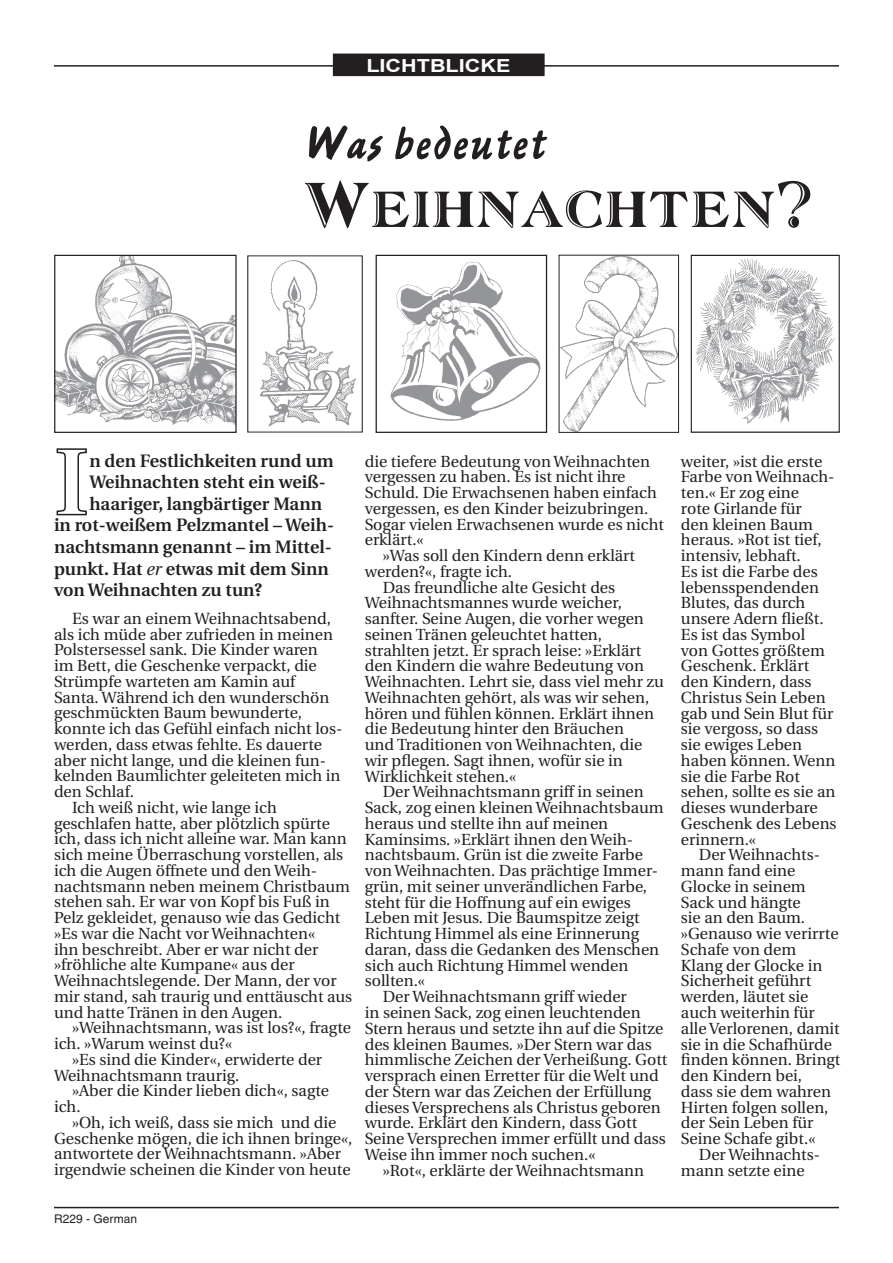
<style>
.page{position:relative;width:893px;height:1263px;background:#fff}
.page>*{position:absolute;margin:0;border:0;box-sizing:border-box;transform-origin:0 0}
.t1{font:61.95px "Atlantic Inline";color:#231f20}
.t2{font:49.5px "Ashley Script";color:#231f20;scale:1.07 1}
.t3{font:600 18px "Utopia";color:#231f20}
.t4{font:700 18px "Arial";color:#fff;scale:1.2 1}
.t5{font:16.2px "Utopia";color:#231f20}
.t6{font:16.05px/15.8px "Utopia";color:#231f20}
.t7{font:12px "Helvetica";color:#231f20}
.s1{font-weight:400;font-style:italic}
.s2{font-size:16.2px}
</style>
<div class="page">
<hr style="left:54px;top:65px;width:785px;height:2px;background:#231f20">
<hr style="left:54px;top:1207px;width:785px;height:1px;background:#231f20">
<div style="left:334px;top:54px;width:210px;height:21px;background:#231f20"></div>
<div style="left:333px;top:54px;width:212px;height:22px;border:2px solid #231f20"></div>
<svg style="left:56px;top:448px;width:31px;height:68px"></svg>
<img style="left:390px;top:262px;width:151px;height:159px">
<div style="left:376px;top:255px;width:171px;height:178px;border:1px solid #231f20"></div>
<img style="left:260px;top:260px;width:96px;height:167px">
<div style="left:247px;top:255px;width:116px;height:177px;border:1px solid #231f20"></div>
<img style="left:561px;top:257px;width:116px;height:174px">
<div style="left:559px;top:255px;width:120px;height:178px;border:1px solid #231f20"></div>
<img style="left:56px;top:257px;width:179px;height:168px">
<div style="left:54px;top:255px;width:183px;height:178px;border:1px solid #231f20"></div>
<img style="left:696px;top:258px;width:139px;height:166px">
<div style="left:691px;top:255px;width:149px;height:178px;border:1px solid #231f20"></div>
<p class="t4" style="left:366px;top:55px;width:121px">LICHTBLICKE</p>
<h2 class="t2" style="left:303px;top:115px;width:228px">Was bedeutet</h2>
<h1 class="t1" style="left:304px;top:166px;width:511px">Weihnachten?</h1>
<p class="t3" style="left:89px;top:450px;width:246px">n den Festlichkeiten rund um</p>
<p class="t3" style="left:89px;top:472px;width:238px">Weihnachten steht ein weiß-</p>
<p class="t3" style="left:89px;top:493px;width:234px">haariger, langbärtiger Mann</p>
<p class="t3" style="left:54px;top:515px;width:282px">in rot-weißem Pelzmantel – Weih-</p>
<p class="t3" style="left:54px;top:537px;width:279px">nachtsmann genannt – im Mittel-</p>
<p class="t3" style="left:54px;top:558px;width:276px">punkt. Hat <span class="s1">er</span> etwas mit dem Sinn</p>
<p class="t3" style="left:54px;top:580px;width:210px">von Weihnachten zu tun?</p>
<p class="t5" style="left:72px;top:609px;width:261px">Es war an einem Weihnachtsabend,</p>
<p class="t6" style="left:54px;top:626px;width:281px"><span class="s2">als</span> ich müde aber zufrieden in meinen</p>
<p class="t6" style="left:54px;top:642px;width:265px">Polstersessel sank. Die Kinder waren</p>
<p class="t6" style="left:54px;top:658px;width:264px">im Bett, die Geschenke verpackt, die</p>
<p class="t6" style="left:54px;top:674px;width:243px">Strümpfe warteten am Kamin auf</p>
<p class="t6" style="left:54px;top:689px;width:277px">Santa. Während ich den wunderschön</p>
<p class="t6" style="left:54px;top:705px;width:249px">geschmückten Baum bewunderte,</p>
<p class="t6" style="left:54px;top:721px;width:290px">konnte ich das Gefühl einfach nicht los-</p>
<p class="t6" style="left:54px;top:737px;width:270px">werden, dass etwas fehlte. Es dauerte</p>
<p class="t6" style="left:54px;top:752px;width:274px">aber nicht lange, und die kleinen fun-</p>
<p class="t6" style="left:54px;top:768px;width:288px">kelnden Baumlichter geleiteten mich in</p>
<p class="t6" style="left:54px;top:784px;width:82px">den Schlaf.</p>
<p class="t6" style="left:72px;top:800px;width:206px">Ich weiß nicht, wie lange ich</p>
<p class="t6" style="left:54px;top:815px;width:277px">geschlafen hatte, aber plötzlich spürte</p>
<p class="t6" style="left:54px;top:831px;width:294px">ich, dass ich nicht alleine war. Man kann</p>
<p class="t6" style="left:54px;top:847px;width:291px">sich meine Überraschung vorstellen, als</p>
<p class="t6" style="left:54px;top:863px;width:265px">ich die Augen öffnete und den Weih-</p>
<p class="t6" style="left:54px;top:878px;width:297px">nachtsmann neben meinem Christbaum</p>
<p class="t6" style="left:54px;top:894px;width:277px">stehen sah. Er war von Kopf bis Fuß in</p>
<p class="t6" style="left:54px;top:910px;width:288px">Pelz gekleidet, genauso wie das Gedicht</p>
<p class="t6" style="left:54px;top:926px;width:263px">»Es war die Nacht vor Weihnachten«</p>
<p class="t6" style="left:54px;top:941px;width:266px">ihn beschreibt. Aber er war nicht der</p>
<p class="t6" style="left:54px;top:957px;width:242px">»fröhliche alte Kumpane« aus der</p>
<p class="t6" style="left:54px;top:973px;width:284px">Weihnachtslegende. Der Mann, der vor</p>
<p class="t6" style="left:54px;top:989px;width:300px">mir stand, sah traurig und enttäuscht aus</p>
<p class="t6" style="left:54px;top:1004px;width:230px">und hatte Tränen in den Augen.</p>
<p class="t6" style="left:72px;top:1020px;width:281px">»Weihnachtsmann, was ist los?«, fragte</p>
<p class="t6" style="left:54px;top:1036px;width:180px">ich. »Warum weinst du?«</p>
<p class="t6" style="left:72px;top:1052px;width:252px">»Es sind die Kinder«, erwiderte der</p>
<p class="t6" style="left:54px;top:1067px;width:187px">Weihnachtsmann traurig.</p>
<p class="t6" style="left:72px;top:1083px;width:259px">»Aber die Kinder lieben dich«, sagte</p>
<p class="t6" style="left:54px;top:1099px;width:28px">ich.</p>
<p class="t6" style="left:72px;top:1115px;width:266px">»Oh, ich weiß, dass sie mich und die</p>
<p class="t6" style="left:54px;top:1130px;width:300px">Geschenke mögen, die ich ihnen bringe«,</p>
<p class="t6" style="left:54px;top:1146px;width:289px">antwortete der Weihnachtsmann. »Aber</p>
<p class="t6" style="left:54px;top:1162px;width:298px">irgendwie scheinen die Kinder von heute</p>
<p class="t6" style="left:365px;top:454px;width:287px">die tiefere Bedeutung von Weihnachten</p>
<p class="t6" style="left:365px;top:469px;width:262px">vergessen zu haben. Es ist nicht ihre</p>
<p class="t6" style="left:365px;top:485px;width:294px">Schuld. Die Erwachsenen haben einfach</p>
<p class="t6" style="left:365px;top:501px;width:285px">vergessen, es den Kinder beizubringen.</p>
<p class="t6" style="left:365px;top:517px;width:301px">Sogar vielen Erwachsenen wurde es nicht</p>
<p class="t6" style="left:365px;top:532px;width:60px">erklärt.«</p>
<p class="t6" style="left:383px;top:548px;width:254px">»Was soll den Kindern denn erklärt</p>
<p class="t6" style="left:365px;top:564px;width:149px">werden?«, fragte ich.</p>
<p class="t6" style="left:383px;top:580px;width:234px">Das freundliche alte Gesicht des</p>
<p class="t6" style="left:365px;top:595px;width:259px">Weihnachtsmannes wurde weicher,</p>
<p class="t6" style="left:365px;top:611px;width:281px">sanfter. Seine Augen, die vorher wegen</p>
<p class="t6" style="left:365px;top:627px;width:239px">seinen Tränen geleuchtet hatten,</p>
<p class="t6" style="left:365px;top:643px;width:278px">strahlten jetzt. Er sprach leise: »Erklärt</p>
<p class="t6" style="left:365px;top:658px;width:281px">den Kindern die wahre Bedeutung von</p>
<p class="t6" style="left:365px;top:674px;width:301px">Weihnachten. Lehrt sie, dass viel mehr zu</p>
<p class="t6" style="left:365px;top:690px;width:286px">Weihnachten gehört, als was wir sehen,</p>
<p class="t6" style="left:365px;top:706px;width:291px">hören und fühlen können. Erklärt ihnen</p>
<p class="t6" style="left:365px;top:721px;width:261px">die Bedeutung hinter den Bräuchen</p>
<p class="t6" style="left:365px;top:737px;width:279px">und Traditionen von Weihnachten, die</p>
<p class="t6" style="left:365px;top:753px;width:260px">wir pflegen. Sagt ihnen, wofür sie in</p>
<p class="t6" style="left:365px;top:769px;width:153px">Wirklichkeit stehen.«</p>
<p class="t6" style="left:383px;top:784px;width:262px">Der Weihnachtsmann griff in seinen</p>
<p class="t6" style="left:365px;top:800px;width:300px">Sack, zog einen kleinen Weihnachtsbaum</p>
<p class="t6" style="left:365px;top:816px;width:245px">heraus und stellte ihn auf meinen</p>
<p class="t6" style="left:365px;top:832px;width:270px">Kaminsims. »Erklärt ihnen den Weih-</p>
<p class="t6" style="left:365px;top:847px;width:280px">nachtsbaum. Grün ist die zweite Farbe</p>
<p class="t6" style="left:365px;top:863px;width:295px">von Weihnachten. Das prächtige Immer-</p>
<p class="t6" style="left:365px;top:879px;width:284px">grün, mit seiner unverändlichen Farbe,</p>
<p class="t6" style="left:365px;top:895px;width:268px">steht für die Hoffnung auf ein ewiges</p>
<p class="t6" style="left:365px;top:910px;width:276px">Leben mit Jesus. Die Baumspitze zeigt</p>
<p class="t6" style="left:365px;top:926px;width:276px">Richtung Himmel als eine Erinnerung</p>
<p class="t6" style="left:365px;top:942px;width:296px">daran, dass die Gedanken des Menschen</p>
<p class="t6" style="left:365px;top:958px;width:265px">sich auch Richtung Himmel wenden</p>
<p class="t6" style="left:365px;top:973px;width:62px">sollten.«</p>
<p class="t6" style="left:383px;top:989px;width:246px">Der Weihnachtsmann griff wieder</p>
<p class="t6" style="left:365px;top:1005px;width:278px">in seinen Sack, zog einen leuchtenden</p>
<p class="t6" style="left:365px;top:1021px;width:300px">Stern heraus und setzte ihn auf die Spitze</p>
<p class="t6" style="left:365px;top:1036px;width:289px">des kleinen Baumes. »Der Stern war das</p>
<p class="t6" style="left:365px;top:1052px;width:304px">himmlische Zeichen der Verheißung. Gott</p>
<p class="t6" style="left:365px;top:1068px;width:295px">versprach einen Erretter für die Welt und</p>
<p class="t6" style="left:365px;top:1084px;width:288px">der Stern war das Zeichen der Erfüllung</p>
<p class="t6" style="left:365px;top:1099px;width:298px">dieses Versprechens als Christus geboren</p>
<p class="t6" style="left:365px;top:1115px;width:274px">wurde. Erklärt den Kindern, dass Gott</p>
<p class="t6" style="left:365px;top:1131px;width:303px">Seine Versprechen immer erfüllt und dass</p>
<p class="t6" style="left:365px;top:1147px;width:232px">Weise ihn immer noch suchen.«</p>
<p class="t6" style="left:383px;top:1162px;width:263px">»Rot«, erklärte der Weihnachtsmann</p>
<p class="t6" style="left:681px;top:454px;width:157px">weiter, »ist die erste<br>Farbe von Weihnach&shy;ten.« Er zog eine<br>rote Girlande für<br>den kleinen Baum heraus. »Rot ist tief, intensiv, lebhaft.<br>Es ist die Farbe des lebensspendenden<br>Blutes, das durch unsere Adern fließt.<br>Es ist das Symbol<br>von Gottes größtem<br>Geschenk. Erklärt den Kindern, dass<br>Christus Sein Leben gab und Sein Blut für sie vergoss, so dass sie ewiges Leben haben können. Wenn sie die Farbe Rot sehen, sollte es sie an dieses wunderbare<br>Geschenk des Lebens erinnern.«</p>
<p class="t6" style="left:681px;top:847px;width:161px;text-indent:18px">Der Weihnachts&shy;mann fand eine<br>Glocke in seinem<br>Sack und hängte<br>sie an den Baum. »Genauso wie verirrte<br>Schafe von dem<br>Klang der Glocke in<br>Sicherheit geführt werden, läutet sie auch weiterhin für alle Verlorenen, damit sie in die Schafhürde finden können. Bringt den Kindern bei,<br>dass sie dem wahren<br>Hirten folgen sollen, der Sein Leben für<br>Seine Schafe gibt.«</p>
<p class="t6" style="left:681px;top:1147px;width:141px;text-indent:18px">Der Weihnachts&shy;mann setzte eine</p>
<p class="t7" style="left:54px;top:1212px;width:84px">R229 - German</p>
</div>
